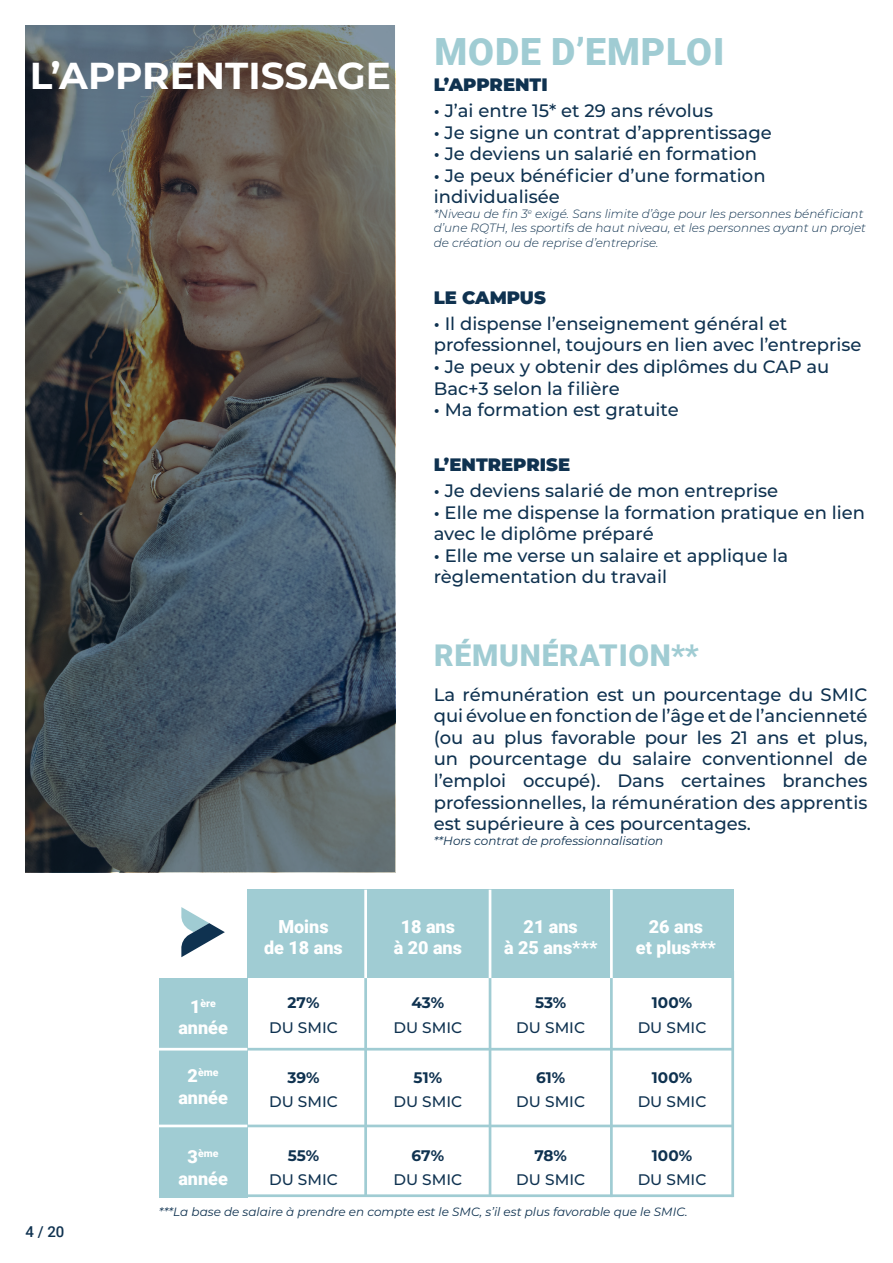
<style>
.page{position:relative;width:893px;height:1263px;background:#fff}
.page>*{position:absolute;margin:0;border:0;box-sizing:border-box;transform-origin:0 0}
.t1{font:700 37.5px "Montserrat";color:#fff}
.t2{font:900 37.5px "Roboto";letter-spacing:.025em;color:#a0ccd3}
.t3{font:900 30px "Roboto";letter-spacing:.025em;color:#a0ccd3}
.Style_de_paragraphe_1{font:500 18px/21.6px "Montserrat";color:#0f3250}
.t4{font:900 18px "Roboto";color:#fff}
.Style_de_paragraphe_1-2{font:900 18px "Montserrat";color:#0f3250}
.t5{font:500 15.3px "Montserrat";color:#0f3250}
.t6{font:700 15.3px "Montserrat";color:#0f3250}
.t7{font:500 15px "Roboto";color:#0f3250}
.Style_de_paragraphe_1-3{font:italic 300 12px/14.4px "Montserrat";color:#0f3250}
.Style_de_paragraphe_1-4{font:italic 12px "Montserrat";color:#0f3250}
.t8{font:900 10.5px "Roboto";color:#fff}
.s1{font-weight:600}
.s2{font-size:18px}
</style>
<div class="page">
<svg style="left:26px;top:26px;width:369px;height:846px;background:#505558"></svg>
<hr style="left:364px;top:964px;width:3px;height:232px;background:#a0ccd3">
<hr style="left:489px;top:971px;width:2px;height:225px;background:#a0ccd3">
<hr style="left:610px;top:971px;width:3px;height:226px;background:#a0ccd3">
<svg style="left:181px;top:907px;width:44px;height:50px"></svg>
<hr style="left:170px;top:1124px;width:563px;height:3px;background:#a0ccd3">
<hr style="left:170px;top:1194px;width:563px;height:3px;background:#a0ccd3">
<hr style="left:170px;top:1048px;width:563px;height:2px;background:#a0ccd3">
<hr style="left:731px;top:971px;width:3px;height:226px;background:#a0ccd3">
<div style="left:247px;top:890px;width:487px;height:88px;background:#a0ccd3"></div>
<div style="left:159px;top:978px;width:88px;height:219px;background:#a0ccd3"></div>
<hr style="left:364px;top:890px;width:3px;height:88px;background:#fff">
<hr style="left:159px;top:1048px;width:88px;height:2px;background:#fff">
<hr style="left:159px;top:1124px;width:88px;height:3px;background:#fff">
<hr style="left:489px;top:890px;width:2px;height:88px;background:#fff">
<hr style="left:610px;top:890px;width:3px;height:88px;background:#fff">
<p class="t1" style="left:30px;top:49px;width:362px">L’APPRENTISSAGE</p>
<p class="t2" style="left:434px;top:25px;width:292px">MODE D’EMPLOI</p>
<p class="Style_de_paragraphe_1-2" style="left:434px;top:71px;width:115px">L’APPRENTI</p>
<p class="Style_de_paragraphe_1" style="left:434px;top:99px;width:281px"><span class="s1">•</span> J’ai entre 15* et 29 ans révolus</p>
<p class="Style_de_paragraphe_1" style="left:434px;top:121px;width:340px"><span class="s1">•</span> Je signe un contrat d’apprentissage</p>
<p class="Style_de_paragraphe_1" style="left:434px;top:142px;width:325px"><span class="s1">•</span> Je deviens un salarié en formation</p>
<p class="Style_de_paragraphe_1" style="left:434px;top:164px;width:333px"><span class="s1">•</span> Je peux bénéficier d’une formation individualisée</p>
<p class="Style_de_paragraphe_1-3" style="left:434px;top:206px;width:434px">*Niveau de fin 3<sup>e</sup> exigé. Sans limite d’âge pour les personnes bénéficiant d’une RQTH, les sportifs de haut niveau, et les personnes ayant un projet de création ou de reprise d’entreprise.</p>
<p class="Style_de_paragraphe_1-2" style="left:434px;top:284px;width:114px">LE CAMPUS</p>
<p class="Style_de_paragraphe_1" style="left:434px;top:312px;width:429px"><span class="s1">•</span> Il dispense l’enseignement général et professionnel, toujours en lien avec l’entreprise</p>
<p class="Style_de_paragraphe_1" style="left:434px;top:355px;width:397px"><span class="s1">•</span> Je peux y obtenir des diplômes du CAP au<br>Bac+3 selon la filière</p>
<p class="Style_de_paragraphe_1" style="left:434px;top:398px;width:247px"><span class="s1">•</span> Ma formation est gratuite</p>
<p class="Style_de_paragraphe_1-2" style="left:434px;top:451px;width:138px">L’ENTREPRISE</p>
<p class="Style_de_paragraphe_1" style="left:434px;top:479px;width:346px"><span class="s1">•</span> Je deviens salarié de mon entreprise</p>
<p class="Style_de_paragraphe_1" style="left:434px;top:501px;width:433px"><span class="s1">•</span> Elle me dispense la formation pratique en lien avec le diplôme préparé</p>
<p class="Style_de_paragraphe_1" style="left:434px;top:544px;width:356px"><span class="s1">•</span> Elle me verse un salaire et applique la règlementation du travail</p>
<p class="t3" style="left:434px;top:634px;width:266px">RÉMUNÉRATION**</p>
<p class="Style_de_paragraphe_1" style="left:434px;top:683px;width:435px;text-align:justify">La rémunération est un pourcentage du SMIC qui évolue en fonction de l’âge et de l’ancienneté (ou au plus favorable pour les 21 ans et plus, un pourcentage du salaire conventionnel de l’emploi occupé). Dans certaines branches professionnelles, la rémunération des apprentis est supérieure à ces pourcentages.</p>
<p class="Style_de_paragraphe_1-4" style="left:434px;top:832px;width:231px">**Hors contrat de professionnalisation</p>
<p class="t8" style="left:190px;top:995px;width:27px"><span class="s2">1</span>ère</p>
<p class="t4" style="left:178px;top:1015px;width:51px">année</p>
<p class="t8" style="left:188px;top:1065px;width:32px"><span class="s2">2</span>ème</p>
<p class="t4" style="left:178px;top:1084px;width:51px">année</p>
<p class="t4" style="left:278px;top:913px;width:52px">Moins</p>
<p class="t4" style="left:264px;top:935px;width:80px">de 18 ans</p>
<p class="t6" style="left:287px;top:992px;width:33px">27%</p>
<p class="t5" style="left:269px;top:1017px;width:70px">DU SMIC</p>
<p class="t6" style="left:287px;top:1066px;width:34px">39%</p>
<p class="t5" style="left:269px;top:1091px;width:70px">DU SMIC</p>
<p class="t4" style="left:401px;top:913px;width:56px">18 ans</p>
<p class="t4" style="left:394px;top:935px;width:70px">à 20 ans</p>
<p class="t4" style="left:524px;top:913px;width:56px">21 ans</p>
<p class="t4" style="left:504px;top:935px;width:95px">à 25 ans***</p>
<p class="t4" style="left:649px;top:913px;width:56px">26 ans</p>
<p class="t4" style="left:636px;top:935px;width:82px">et plus***</p>
<p class="t6" style="left:411px;top:992px;width:34px">43%</p>
<p class="t5" style="left:393px;top:1017px;width:70px">DU SMIC</p>
<p class="t6" style="left:535px;top:992px;width:33px">53%</p>
<p class="t5" style="left:516px;top:1017px;width:70px">DU SMIC</p>
<p class="t6" style="left:652px;top:992px;width:42px">100%</p>
<p class="t5" style="left:638px;top:1017px;width:70px">DU SMIC</p>
<p class="t6" style="left:414px;top:1066px;width:30px">51%</p>
<p class="t5" style="left:393px;top:1091px;width:70px">DU SMIC</p>
<p class="t6" style="left:536px;top:1066px;width:31px">61%</p>
<p class="t5" style="left:516px;top:1091px;width:70px">DU SMIC</p>
<p class="t6" style="left:652px;top:1066px;width:42px">100%</p>
<p class="t5" style="left:638px;top:1091px;width:70px">DU SMIC</p>
<p class="t7" style="left:26px;top:1221px;width:40px">4 / 20</p>
<p class="t8" style="left:188px;top:1146px;width:32px"><span class="s2">3</span>ème</p>
<p class="t4" style="left:178px;top:1166px;width:51px">année</p>
<p class="Style_de_paragraphe_1-4" style="left:159px;top:1204px;width:530px">***La base de salaire à prendre en compte est le SMC, s’il est plus favorable que le SMIC.</p>
<p class="t6" style="left:411px;top:1144px;width:34px">67%</p>
<p class="t5" style="left:393px;top:1169px;width:70px">DU SMIC</p>
<p class="t6" style="left:534px;top:1144px;width:34px">78%</p>
<p class="t5" style="left:516px;top:1169px;width:70px">DU SMIC</p>
<p class="t6" style="left:652px;top:1144px;width:42px">100%</p>
<p class="t5" style="left:638px;top:1169px;width:70px">DU SMIC</p>
<p class="t6" style="left:288px;top:1144px;width:33px">55%</p>
<p class="t5" style="left:269px;top:1169px;width:70px">DU SMIC</p>
</div>
